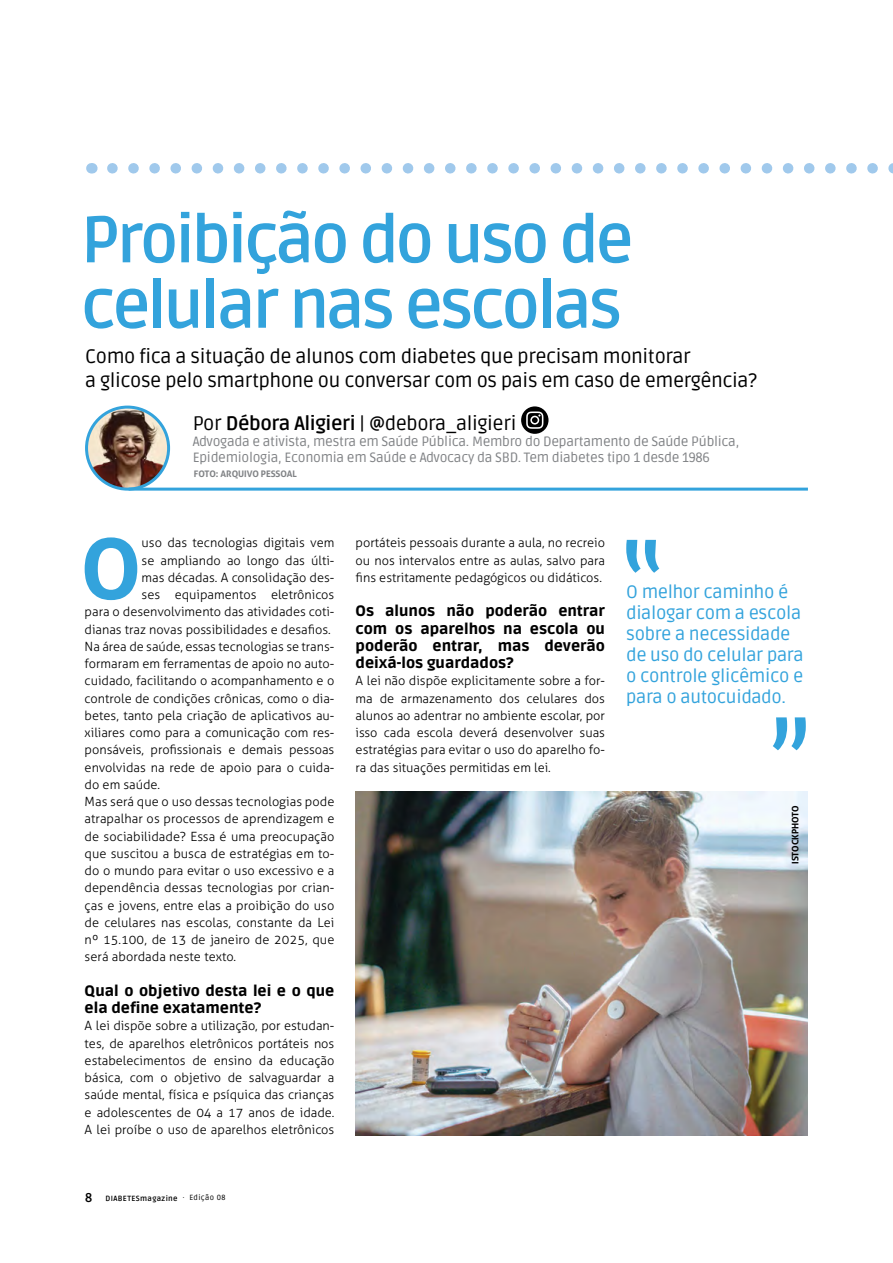
<style>
.page{position:relative;width:893px;height:1263px;background:#fff}
.page>*{position:absolute;margin:0;border:0;box-sizing:border-box;transform-origin:0 0}
.t1{font:700 84.3px "Aller";color:#33a3dc}
.t2{font:700 65.4px/65.4px "Ruda";letter-spacing:-.05em;color:#33a3dc}
.t3{font:19.5px/24px "Ruda";letter-spacing:-.02em;color:#000}
.t4{font:18px/21px "Ruda";letter-spacing:-.02em;color:#33a3dc}
.t5{font:900 15px/17.2px "Ruda";color:#000}
.t6{font:13.5px/16.2px "Ruda";letter-spacing:-.02em;color:#808285}
.t7{font:300 12.75px/17.2px "Aller";color:#000;text-align:justify}
.t8{font:700 12.75px "Ruda";color:#000}
.t9{font:700 9px "Aller";color:#808285}
.t10{font:700 9px "Aller";color:#000}
.t11{font:700 7.5px "Ruda";letter-spacing:.05em;color:#000}
.s1{font-weight:700}
.s2{font-weight:400}
</style>
<div class="page">
<svg style="left:112px;top:163px;width:781px;height:11px"></svg>
<img style="left:87px;top:407px;width:82px;height:82px;border-radius:41px">
<div style="left:85px;top:406px;width:85px;height:85px;border:3px solid #33a3dc;border-radius:50%"></div>
<hr style="left:129px;top:488px;width:679px;height:3px;background:#33a3dc">
<div style="left:521px;top:406px;width:27px;height:28px;background:#000;border-radius:50%"></div>
<svg style="left:526px;top:411px;width:17px;height:18px"></svg>
<svg style="left:626px;top:540px;width:33px;height:33px"></svg>
<svg style="left:773px;top:717px;width:33px;height:33px"></svg>
<img style="left:355px;top:792px;width:453px;height:343px">
<h2 class="t2" style="left:81px;top:204px;width:554px">Proibição do uso de celular nas escolas</h2>
<h3 class="t3" style="left:85px;top:343px;width:674px">Como fica a situação de alunos com diabetes que precisam monitorar<br>a glicose pelo smartphone ou conversar com os pais em caso de emergência?</h3>
<h3 class="t3" style="left:193px;top:410px;width:325px">Por <span class="s1">Débora Aligieri</span> | @debora_aligieri</h3>
<p class="t6" style="left:193px;top:432px;width:548px">Advogada e ativista, mestra em Saúde Pública. Membro do Departamento de Saúde Pública,<br>Epidemiologia, Economia em Saúde e Advocacy da SBD. Tem diabetes tipo 1 desde 1986</p>
<p class="t9" style="left:194px;top:468px;width:105px">FOTO: ARQUIVO PESSOAL</p>
<h1 class="t1" style="left:80px;top:517px;width:63px">O</h1>
<p class="t7" style="left:142px;top:534px;width:194px">uso das tecnologias digitais vem</p>
<p class="t7" style="left:142px;top:551px;width:194px">se ampliando ao longo das últi-</p>
<p class="t7" style="left:142px;top:569px;width:194px">mas décadas. A consolidação des-</p>
<p class="t7" style="left:142px;top:586px;width:194px">ses equipamentos eletrônicos</p>
<p class="t7" style="left:85px;top:603px;width:251px">para o desenvolvimento das atividades coti-</p>
<p class="t7" style="left:85px;top:620px;width:248px">dianas traz novas possibilidades e desafios.</p>
<p class="t7" style="left:85px;top:638px;width:251px">Na área de saúde, essas tecnologias se trans-</p>
<p class="t7" style="left:85px;top:655px;width:251px">formaram em ferramentas de apoio no auto-</p>
<p class="t7" style="left:85px;top:672px;width:251px">cuidado, facilitando o acompanhamento e o</p>
<p class="t7" style="left:85px;top:689px;width:251px">controle de condições crônicas, como o dia-</p>
<p class="t7" style="left:85px;top:707px;width:251px">betes, tanto pela criação de aplicativos au-</p>
<p class="t7" style="left:85px;top:724px;width:251px">xiliares como para a comunicação com res-</p>
<p class="t7" style="left:85px;top:741px;width:251px">ponsáveis, profissionais e demais pessoas</p>
<p class="t7" style="left:85px;top:758px;width:251px">envolvidas na rede de apoio para o cuida-</p>
<p class="t7" style="left:85px;top:776px;width:77px">do em saúde.</p>
<p class="t7" style="left:85px;top:793px;width:251px">Mas será que o uso dessas tecnologias pode</p>
<p class="t7" style="left:85px;top:810px;width:251px">atrapalhar os processos de aprendizagem e</p>
<p class="t7" style="left:85px;top:827px;width:251px">de sociabilidade? Essa é uma preocupação</p>
<p class="t7" style="left:85px;top:845px;width:251px">que suscitou a busca de estratégias em to-</p>
<p class="t7" style="left:85px;top:862px;width:251px">do o mundo para evitar o uso excessivo e a</p>
<p class="t7" style="left:85px;top:879px;width:251px">dependência dessas tecnologias por crian-</p>
<p class="t7" style="left:85px;top:896px;width:251px">ças e jovens, entre elas a proibição do uso</p>
<p class="t7" style="left:85px;top:914px;width:251px">de celulares nas escolas, constante da Lei</p>
<p class="t7" style="left:85px;top:931px;width:251px">nº 15.100, de 13 de janeiro de 2025, que</p>
<p class="t7" style="left:85px;top:948px;width:153px">será abordada neste texto.</p>
<p class="t5" style="left:85px;top:981px;width:251px">Qual o objetivo desta lei e o que ela define exatamente?</p>
<p class="t7" style="left:85px;top:1017px;width:251px">A lei dispõe sobre a utilização, por estudan&shy;tes, de aparelhos eletrônicos portáteis nos estabelecimentos de ensino da educação básica, com o objetivo de salvaguardar a saúde mental, física e psíquica das crianças e adolescentes de 04 a 17 anos de idade.<br>A lei proíbe o uso de aparelhos eletrônicos</p>
<p class="t7" style="left:356px;top:534px;width:251px">portáteis pessoais durante a aula, no recreio ou nos intervalos entre as aulas, salvo para fins estritamente pedagógicos ou didáticos.</p>
<p class="t5" style="left:356px;top:602px;width:251px;text-align:justify">Os alunos não poderão entrar com os aparelhos na escola ou poderão entrar, mas deverão deixá-los guardados?</p>
<p class="t7" style="left:356px;top:672px;width:251px">A lei não dispõe explicitamente sobre a for&shy;ma de armazenamento dos celulares dos alunos ao adentrar no ambiente escolar, por isso cada escola deverá desenvolver suas estratégias para evitar o uso do aparelho fo&shy;ra das situações permitidas em lei.</p>
<h3 class="t4" style="left:626px;top:580px;width:179px">O melhor caminho é dialogar com a escola sobre a necessidade de uso do celular para o controle glicêmico e para o autocuidado.</h3>
<p class="t10" style="left:790px;top:864px;width:60px;rotate:-90deg">ISTOCKPHOTO</p>
<p class="t8" style="left:85px;top:1189px;width:9px">8</p>
<p class="t11" style="left:106px;top:1193px;width:121px">DIABETESmagazine <span class="s2">· Edição 08</span></p>
</div>
